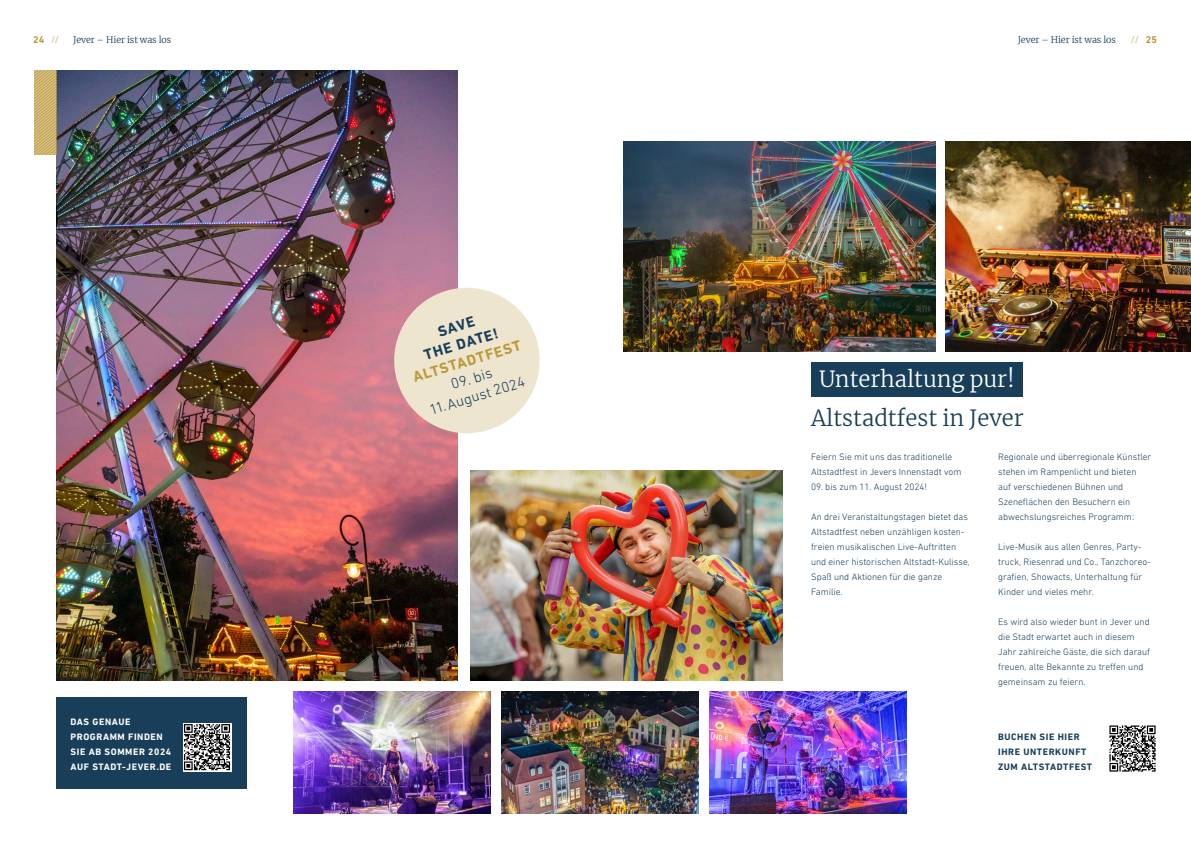
<style>
.page{position:relative;width:1191px;height:842px;background:#fff}
.page>*{position:absolute;margin:0;border:0;box-sizing:border-box;transform-origin:0 0}
.t1{font:300 22px "Merriweather";color:#183e5a}
.t2{font:300 22px "Merriweather";color:#fff}
.t3{font:300 15px "DIN Next W1 G";color:#183e5a}
.t4{font:700 15px/18px "DIN Next W1 G";color:#183e5a;text-align:center}
.t5{font:700 15px "DIN Next W1 G";color:#bc9a3c}
.t6{font:700 10px "DIN Next W1 G";color:#bc9a3c}
.t7{font:300 10px "DIN Next W1 G";color:#bc9a3c}
.t8{font:300 9.5px/15px "DIN Next W1 G";color:#183e5a}
.t9{font:700 9.5px/15px "DIN Next W1 G";letter-spacing:.06em;color:#fff}
.t10{font:700 9.5px/15px "DIN Next W1 G";letter-spacing:.06em;color:#183e5a}
.t11{font:300 9px "Merriweather";letter-spacing:-.01em;color:#183e5a}
.s1{font-weight:300}
.s2{font-weight:700}
</style>
<div class="page">
<img style="left:56px;top:71px;width:401px;height:609px">
<svg style="left:34px;top:71px;width:22px;height:83px"></svg>
<div style="left:811px;top:363px;width:211px;height:34px;background:#183e5a"></div>
<img style="left:471px;top:471px;width:311px;height:209px">
<img style="left:294px;top:692px;width:196px;height:122px">
<img style="left:624px;top:142px;width:311px;height:209px">
<img style="left:945px;top:142px;width:246px;height:209px">
<img style="left:502px;top:692px;width:196px;height:122px">
<img style="left:709px;top:692px;width:197px;height:122px">
<svg style="left:385px;top:279px;width:155px;height:163px"></svg>
<div style="left:56px;top:697px;width:191px;height:92px;background:#183e5a"></div>
<svg style="left:1155px;top:725px;width:1px;height:47px"></svg>
<svg style="left:1109px;top:725px;width:46px;height:47px"></svg>
<svg style="left:183px;top:723px;width:48px;height:48px"></svg>
<svg style="left:184px;top:724px;width:46px;height:46px"></svg>
<p class="t11" style="left:73px;top:33px;width:100px">Jever – Hier ist was los</p>
<p class="t11" style="left:1017px;top:33px;width:100px">Jever – Hier ist was los</p>
<p class="t6" style="left:33px;top:33px;width:27px">24 <span class="s1">//</span></p>
<p class="t7" style="left:1130px;top:33px;width:28px">// <span class="s2">25</span></p>
<p class="t9" style="left:71px;top:714px;width:102px">DAS GENAUE<br>PROGRAMM FINDEN<br>SIE AB SOMMER 2024<br>AUF STADT-JEVER.DE</p>
<h2 class="t4" style="left:416px;top:329px;width:78px;rotate:-17deg">SAVE<br>THE DATE!</h2>
<h2 class="t5" style="left:411px;top:369px;width:114px;rotate:-17deg">ALTSTADTFEST</h2>
<h2 class="t3" style="left:449px;top:376px;width:44px;rotate:-17deg">09. bis</h2>
<h2 class="t3" style="left:427px;top:402px;width:100px;rotate:-17deg">11. August 2024</h2>
<h1 class="t2" style="left:819px;top:364px;width:197px">Unterhaltung pur!</h1>
<h1 class="t1" style="left:811px;top:403px;width:214px">Altstadtfest in Jever</h1>
<p class="t8" style="left:998px;top:449px;width:155px">Regionale und überregionale Künstler stehen im Rampenlicht und bieten auf verschiedenen Bühnen und Szeneflächen den Besuchern ein abwechslungsreiches Programm:</p>
<p class="t8" style="left:998px;top:539px;width:154px">Live-Musik aus allen Genres, Party&shy;truck, Riesenrad und Co., Tanzchoreo&shy;grafien, Showacts, Unterhaltung für Kinder und vieles mehr.</p>
<p class="t8" style="left:998px;top:614px;width:153px">Es wird also wieder bunt in Jever und die Stadt erwartet auch in diesem Jahr zahlreiche Gäste, die sich darauf freuen, alte Bekannte zu treffen und gemeinsam zu feiern.</p>
<p class="t8" style="left:811px;top:449px;width:152px">Feiern Sie mit uns das traditionelle<br>Altstadtfest in Jevers Innenstadt vom</p>
<p class="t8" style="left:811px;top:479px;width:118px">09. bis zum 11. August 2024!</p>
<p class="t8" style="left:811px;top:509px;width:160px">An drei Veranstaltungstagen bietet das Altstadtfest neben unzähligen kosten&shy;freien musikalischen Live-Auftritten und einer historischen Altstadt-Kulisse, Spaß und Aktionen für die ganze Familie.</p>
<p class="t10" style="left:998px;top:729px;width:96px">BUCHEN SIE HIER<br>IHRE UNTERKUNFT<br>ZUM ALTSTADTFEST</p>
</div>
